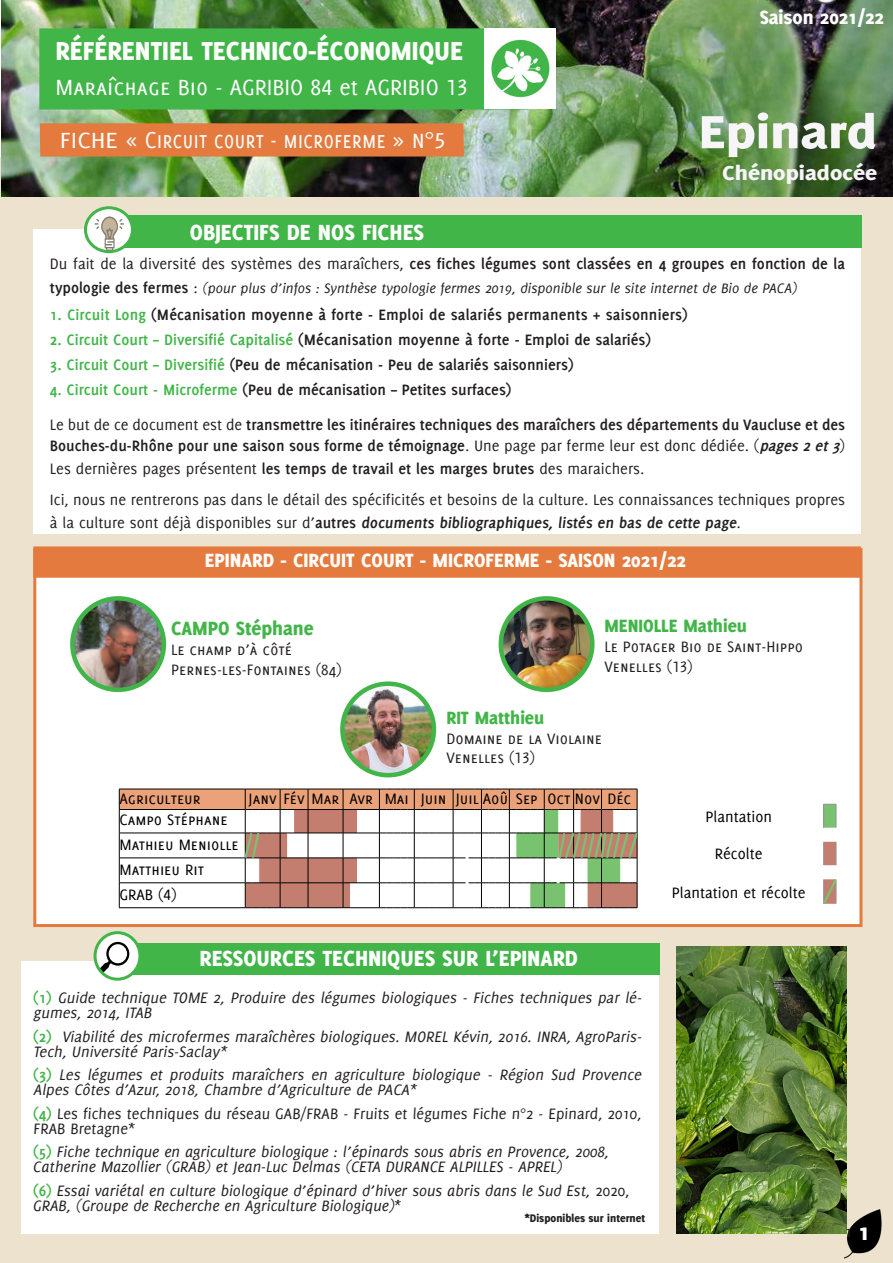
<style>
.page{position:relative;width:893px;height:1263px;background:#fff}
.page>*{position:absolute;margin:0;border:0;box-sizing:border-box;transform-origin:0 0}
.Titre{font:800 50.85px "Delicious";color:#f7f5f7;scale:1.16 1}
.Titre-2{font:800 28.5px "Delicious";color:#fff}
.CORPS_DE_TEXTE{font:800 25.5px "Delicious";color:#fff}
.Sous-titre_petit{font:25.05px "Delicious Small Caps";color:#fff;scale:.95 1}
.Titre-3{font:800 24px "Delicious";color:#fff}
.Titre-4{font:24px "Delicious Small Caps";color:#fff}
.Titre-5{font:800 22.05px "Delicious";color:#f7f5f7;scale:1.16 1}
.Titre-6{font:800 21px "Delicious";color:#fff}
.CORPS_DE_TEXTE-2{font:800 21px "Delicious";color:#fff}
.Sous-titre_petit-2{font:800 21px "Delicious";color:#42b549}
.Sous-titre_petit-3{font:800 19.5px "Delicious";color:#42b549}
.CORPS_DE_TEXTE-3{font:700 16.5px/21px "Delicious";color:#231f20}
.CORPS_DE_TEXTE-4{font:16.5px/15px "Delicious";color:#231f20}
.CORPS_DE_TEXTE-5{font:italic 16.5px/15px "Delicious";color:#231f20}
.CORPS_DE_TEXTE-6{font:italic 16.5px/15px "Delicious";color:#231f20}
.Sous-titre_petit-4{font:16.5px "Delicious Small Caps";color:#231f20}
.Titre-7{font:700 16.5px "Delicious";color:#231f20}
.CORPS_DE_TEXTE-7{font:16.5px "Delicious Small Caps";color:#000001}
.CORPS_DE_TEXTE-8{font:16.5px "Delicious Small Caps";color:#000}
.CORPS_DE_TEXTE-9{font:16.5px "Delicious";color:#000}
.Titre-8{font:italic 15px "Delicious";color:#231f20}
.CORPS_DE_TEXTE-10{font:800 12px "Delicious";color:#231f20}
.s1{font-family:"Delicious"}
.s2{font-size:24px}
.s3{font-size:22.5px}
.s4{font-size:24.9px}
.s5{font-size:23.4px}
.s6{font-weight:400}
.s7{font-weight:700;font-style:normal;font-size:16.5px}
.s8{font-style:normal;font-size:16.5px}
.s9{color:#42b549}
.s10{font-style:italic}
.s11{font-weight:700}
.s12{font-weight:700;font-style:normal;color:#42b549}
.s13{font-weight:700;color:#42b549}
.s14{font-style:normal}
</style>
<div class="page">
<div style="left:0;top:157px;width:893px;height:1106px;background:#ede2ce"></div>
<img style="left:676px;top:946px;width:170px;height:287px">
<img style="left:840px;top:1208px;width:42px;height:51px">
<div style="left:21px;top:961px;width:638px;height:273px;background:#fff"></div>
<div style="left:125px;top:943px;width:535px;height:32px;background:#42b549"></div>
<svg style="left:95px;top:933px;width:45px;height:46px"></svg>
<svg style="left:99px;top:942px;width:30px;height:31px"></svg>
<div style="left:94px;top:931px;width:47px;height:50px;border:3px solid #42b549;border-radius:50%"></div>
<div style="left:33px;top:229px;width:828px;height:305px;background:#fff"></div>
<div style="left:102px;top:215px;width:759px;height:33px;background:#42b549"></div>
<svg style="left:85px;top:208px;width:47px;height:44px"></svg>
<svg style="left:95px;top:217px;width:29px;height:34px"></svg>
<div style="left:84px;top:206px;width:50px;height:47px;border:3px solid #42b549;border-radius:50%"></div>
<img style="left:1px;top:1px;width:892px;height:195px">
<div style="left:39px;top:28px;width:490px;height:82px;background:#42b549"></div>
<div style="left:485px;top:28px;width:71px;height:81px;background:#fff"></div>
<img style="left:491px;top:39px;width:59px;height:59px">
<div style="left:33px;top:548px;width:829px;height:379px;background:#fff;border:3px solid #e47a3e"></div>
<div style="left:33px;top:546px;width:828px;height:32px;background:#e47a3e;border:3px solid #e47a3e"></div>
<img style="left:72px;top:598px;width:92px;height:92px;border-radius:46px">
<div style="left:70px;top:596px;width:96px;height:96px;border:4px solid #42b549;border-radius:50%"></div>
<div style="left:40px;top:123px;width:424px;height:34px;background:#e47a3e"></div>
<svg style="left:119px;top:789px;width:519px;height:119px"></svg>
<svg style="left:823px;top:804px;width:14px;height:100px"></svg>
<img style="left:501px;top:598px;width:91px;height:92px;border-radius:46px">
<div style="left:499px;top:596px;width:96px;height:96px;border:4px solid #42b549;border-radius:50%"></div>
<img style="left:342px;top:684px;width:92px;height:91px;border-radius:46px">
<div style="left:340px;top:681px;width:96px;height:96px;border:4px solid #42b549;border-radius:50%"></div>
<p class="Titre-2" style="left:56px;top:34px;width:409px">RÉFÉRENTIEL TECHNICO-ÉCONOMIQUE</p>
<p class="Titre-4" style="left:56px;top:73px;width:414px">Maraîchage Bio - AGRIBIO 84 <span class="s1">et</span> AGRIBIO 13</p>
<p class="Sous-titre_petit" style="left:60px;top:125px;width:408px"><span class="s2">FICHE</span> « Circuit court - microferme » <span class="s3">N</span><span class="s4">°</span><span class="s5">5</span></p>
<p class="Titre-3" style="left:190px;top:218px;width:236px">OBJECTIFS DE NOS FICHES</p>
<p class="CORPS_DE_TEXTE-2" style="left:760px;top:5px;width:126px">Saison 2021/22</p>
<p class="Titre" style="left:699px;top:102px;width:155px">Epinard</p>
<p class="Titre-5" style="left:722px;top:160px;width:135px">Chénopiadocée</p>
<p class="Titre-7" style="left:50px;top:254px;width:797px"><span class="s6">Du fait de la diversité des systèmes des maraîchers,</span> ces fiches légumes sont classées en 4 groupes en fonction de la</p>
<p class="Titre-8" style="left:50px;top:279px;width:749px"><span class="s7">typologie des fermes</span> <span class="s8">:</span> (pour plus d’infos : Synthèse typologie fermes 2019, disponible sur le site internet de Bio de PACA)</p>
<p class="CORPS_DE_TEXTE-3" style="left:50px;top:303px;width:639px"><span class="s9">1. Circuit Long</span> (Mécanisation moyenne à forte - Emploi de salariés permanents + saisonniers)</p>
<p class="CORPS_DE_TEXTE-3" style="left:50px;top:328px;width:603px"><span class="s9">2. Circuit Court – Diversifié Capitalisé</span> (Mécanisation moyenne à forte - Emploi de salariés)</p>
<p class="CORPS_DE_TEXTE-3" style="left:50px;top:353px;width:525px"><span class="s9">3. Circuit Court – Diversifié</span> (Peu de mécanisation - Peu de salariés saisonniers)</p>
<p class="CORPS_DE_TEXTE-3" style="left:50px;top:378px;width:463px"><span class="s9">4. Circuit Court - Microferme</span> (Peu de mécanisation – Petites surfaces)</p>
<p class="CORPS_DE_TEXTE-3" style="left:50px;top:413px;width:797px"><span class="s6">Le but de ce document est de</span> transmettre les itinéraires techniques des maraîchers des départements du Vaucluse et des<br>Bouches-du-Rhône pour une saison sous forme de témoignage<span class="s6">. Une page par ferme leur est donc dédiée. (</span><span class="s10">pages2et3</span><span class="s6">)</span></p>
<p class="CORPS_DE_TEXTE-4" style="left:50px;top:461px;width:596px">Les dernières pages présentent <span class="s11">les temps de travail et les marges brutes</span> des maraichers.</p>
<p class="CORPS_DE_TEXTE-4" style="left:50px;top:488px;width:797px;line-height:22.5px">Ici, nous ne rentrerons pas dans le détail des spécificités et besoins de la culture. Les connaissances techniques propres à la culture sont déjà disponibles sur d’<span class="s11">autres documents bibliographiques, listés en bas de cette page</span>.</p>
<p class="Titre-6" style="left:205px;top:548px;width:483px">EPINARD - CIRCUIT COURT - MICROFERME - SAISON 2021/22</p>
<p class="Sous-titre_petit-2" style="left:171px;top:616px;width:144px">CAMPO Stéphane</p>
<p class="Sous-titre_petit-4" style="left:171px;top:640px;width:122px">Le champ d’à côté</p>
<p class="Sous-titre_petit-4" style="left:171px;top:660px;width:172px">Pernes-les-Fontaines <span class="s1">(84)</span></p>
<p class="Sous-titre_petit-3" style="left:604px;top:614px;width:144px">MENIOLLE Mathieu</p>
<p class="Sous-titre_petit-4" style="left:604px;top:637px;width:200px">Le Potager Bio de Saint-Hippo</p>
<p class="Sous-titre_petit-4" style="left:604px;top:657px;width:90px">Venelles (13)</p>
<p class="Sous-titre_petit-3" style="left:446px;top:706px;width:99px">RIT Matthieu</p>
<p class="Sous-titre_petit-4" style="left:446px;top:729px;width:157px">Domaine de la Violaine</p>
<p class="Sous-titre_petit-4" style="left:446px;top:749px;width:90px">Venelles (13)</p>
<p class="CORPS_DE_TEXTE-7" style="left:119px;top:789px;width:83px">Agriculteur</p>
<p class="CORPS_DE_TEXTE-7" style="left:249px;top:789px;width:92px">Janv Fév Mar</p>
<p class="CORPS_DE_TEXTE-7" style="left:349px;top:789px;width:25px">Avr</p>
<p class="CORPS_DE_TEXTE-7" style="left:385px;top:789px;width:26px">Mai</p>
<p class="CORPS_DE_TEXTE-7" style="left:421px;top:789px;width:27px">Juin</p>
<p class="CORPS_DE_TEXTE-7" style="left:456px;top:789px;width:54px">Juil Aoû</p>
<p class="CORPS_DE_TEXTE-7" style="left:516px;top:789px;width:23px">Sep</p>
<p class="CORPS_DE_TEXTE-7" style="left:547px;top:789px;width:85px">Oct Nov Déc</p>
<p class="CORPS_DE_TEXTE-8" style="left:119px;top:811px;width:110px">Campo Stéphane</p>
<p class="CORPS_DE_TEXTE-8" style="left:119px;top:835px;width:121px">Mathieu Meniolle</p>
<p class="CORPS_DE_TEXTE-8" style="left:119px;top:860px;width:86px">Matthieu Rit</p>
<p class="CORPS_DE_TEXTE-8" style="left:119px;top:885px;width:59px">GRAB (4)</p>
<p class="Titre-3" style="left:200px;top:944px;width:380px">RESSOURCES TECHNIQUES SUR L’EPINARD</p>
<p class="CORPS_DE_TEXTE-5" style="left:33px;top:990px;width:613px"><span class="s12">( 1 )</span> Guide technique TOME 2, Produire des légumes biologiques - Fiches techniques par lé&shy;gumes, 2014, ITAB</p>
<p class="CORPS_DE_TEXTE-5" style="left:33px;top:1029px;width:613px"><span class="s12">( 2 )</span> Viabilité des microfermes maraîchères biologiques. MOREL Kévin, 2016. INRA, AgroParis-<br>Tech, Université Paris-Saclay*</p>
<p class="CORPS_DE_TEXTE-5" style="left:33px;top:1067px;width:613px"><span class="s12">( 3 )</span> Les légumes et produits maraîchers en agriculture biologique - Région Sud Provence<br>Alpes Côtes d’Azur, 2018, Chambre d’Agriculture de PACA*</p>
<p class="CORPS_DE_TEXTE-4" style="left:33px;top:1106px;width:611px"><span class="s13">(4)</span> Les fiches techniques du réseau GAB/FRAB - Fruits et légumes Fiche n°2 - Epinard, 2010,<br>FRAB Bretagne*</p>
<p class="CORPS_DE_TEXTE-6" style="left:33px;top:1144px;width:577px"><span class="s12">(5)</span> Fiche technique en agriculture biologique : l’épinards sous abris en Provence, 2008,<br>Catherine Mazollier (GRAB) et Jean-Luc Delmas (CETA DURANCE ALPILLES - APREL)</p>
<p class="CORPS_DE_TEXTE-6" style="left:33px;top:1183px;width:598px"><span class="s12">(6)</span> Essai variétal en culture biologique d’épinard d’hiver sous abris dans le Sud Est, <span class="s14">2020,<br></span>GRAB, (Groupe de Recherche en Agriculture Biologique)*</p>
<p class="CORPS_DE_TEXTE-10" style="left:525px;top:1211px;width:122px">*Disponibles sur internet</p>
<p class="CORPS_DE_TEXTE-9" style="left:705px;top:807px;width:68px">Plantation</p>
<p class="CORPS_DE_TEXTE-9" style="left:715px;top:844px;width:49px">Récolte</p>
<p class="CORPS_DE_TEXTE-9" style="left:672px;top:883px;width:135px">Plantation et récolte</p>
<p class="CORPS_DE_TEXTE-4" style="left:845px;top:1224px;width:9px">1</p>
<p class="CORPS_DE_TEXTE" style="left:859px;top:1217px;width:13px">1</p>
</div>
